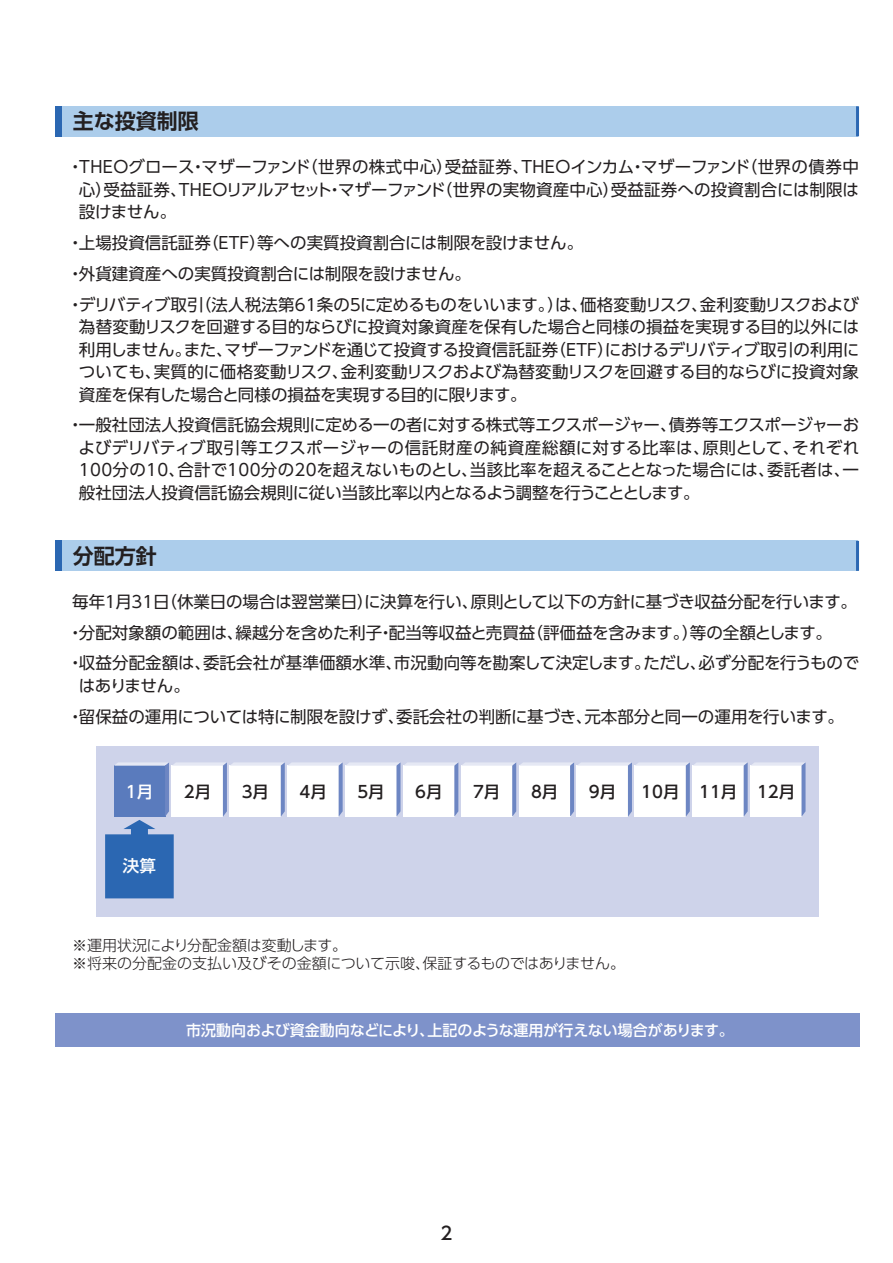
<style>
.page{position:relative;width:893px;height:1263px;background:#fff}
.page>*{position:absolute;margin:0;border:0;box-sizing:border-box;transform-origin:0 0}
.t1{font:700 21px "UD Shin Go Pro De";color:#231f20}
.t2{font:500 18px "UD Shin Go Pro";color:#231f20}
.t3{font:16.5px/22.5px "UD Shin Go Pro";color:#231f20;text-align:justify}
.t4{font:500 16.5px "UD Shin Go Pro";letter-spacing:-.005em;color:#231f20}
.t5{font:500 16.5px "UD Shin Go Pro";color:#fff}
.t6{font:300 15px/18px "UD Shin Go Pro";letter-spacing:-.01em;color:#231f20}
.t7{font:500 15px "UD Shin Go Pro";letter-spacing:-.005em;color:#fff}
</style>
<div class="page">
<div style="left:55px;top:106px;width:7px;height:30px;background:#2b67b2"></div>
<div style="left:62px;top:106px;width:795px;height:30px;background:#accdeb"></div>
<hr style="left:856px;top:106px;width:3px;height:30px;background:#2b67b2">
<div style="left:55px;top:541px;width:7px;height:30px;background:#2b67b2"></div>
<div style="left:62px;top:541px;width:795px;height:30px;background:#accdeb"></div>
<hr style="left:856px;top:541px;width:3px;height:30px;background:#2b67b2">
<div style="left:96px;top:746px;width:722px;height:170px;background:#ced3ea"></div>
<svg style="left:105px;top:762px;width:700px;height:136px"></svg>
<div style="left:55px;top:1013px;width:804px;height:34px;background:#7e92ca"></div>
<p class="t1" style="left:73px;top:104px;width:127px">主な投資制限</p>
<p class="t3" style="left:79px;top:155px;width:782px;text-indent:-12px">・THEOグロース・マザーファンド（世界の株式中心）受益証券、THEOインカム・マザーファンド（世界の債券中心）受益証券、THEOリアルアセット・マザーファンド（世界の実物資産中心）受益証券への投資割合には制限は設けません。</p>
<p class="t3" style="left:67px;top:227px;width:793px;line-height:30.8px;text-align:left">・上場投資信託証券（ETF）等への実質投資割合には制限を設けません。<br>・外貨建資産への実質投資割合には制限を設けません。<br>・デリバティブ取引（法人税法第61条の５に定めるものをいいます。）は、価格変動リスク、金利変動リスクおよび</p>
<p class="t3" style="left:79px;top:315px;width:782px">為替変動リスクを回避する目的ならびに投資対象資産を保有した場合と同様の損益を実現する目的以外には利用しません。また、マザーファンドを通じて投資する投資信託証券（ETF）におけるデリバティブ取引の利用についても、実質的に価格変動リスク、金利変動リスクおよび為替変動リスクを回避する目的ならびに投資対象資産を保有した場合と同様の損益を実現する目的に限ります。</p>
<p class="t3" style="left:78px;top:413px;width:782px;text-indent:-11px">・一般社団法人投資信託協会規則に定める一の者に対する株式等エクスポージャー、債券等エクスポージャーおよびデリバティブ取引等エクスポージャーの信託財産の純資産総額に対する比率は、原則として、それぞれ100分の10、合計で100分の20を超えないものとし、当該比率を超えることとなった場合には、委託者は、一般社団法人投資信託協会規則に従い当該比率以内となるよう調整を行うこととします。</p>
<p class="t1" style="left:73px;top:539px;width:85px">分配方針</p>
<p class="t3" style="left:67px;top:586px;width:793px;line-height:30.8px;text-align:left">毎年１月31日（休業日の場合は翌営業日）に決算を行い、原則として以下の方針に基づき収益分配を行います。・分配対象額の範囲は、繰越分を含めた利子・配当等収益と売買益（評価益を含みます。）等の全額とします。<br>・収益分配金額は、委託会社が基準価額水準、市況動向等を勘案して決定します。ただし、必ず分配を行うもので</p>
<p class="t3" style="left:67px;top:670px;width:778px;line-height:30.8px;text-indent:11px">はありません。<br>・留保益の運用については特に制限を設けず、委託会社の判断に基づき、元本部分と同一の運用を行います。</p>
<p class="t5" style="left:126px;top:778px;width:29px">1月</p>
<p class="t5" style="left:123px;top:853px;width:34px">決算</p>
<p class="t4" style="left:184px;top:778px;width:29px">2月</p>
<p class="t4" style="left:242px;top:778px;width:29px">3月</p>
<p class="t4" style="left:300px;top:778px;width:29px">4月</p>
<p class="t4" style="left:357px;top:778px;width:29px">5月</p>
<p class="t4" style="left:415px;top:778px;width:29px">6月</p>
<p class="t4" style="left:473px;top:778px;width:29px">7月</p>
<p class="t4" style="left:531px;top:778px;width:29px">8月</p>
<p class="t4" style="left:589px;top:778px;width:29px">9月</p>
<p class="t4" style="left:641px;top:778px;width:155px">10月 11月 12月</p>
<p class="t6" style="left:72px;top:936px;width:554px">※運用状況により分配金額は変動します。<br>※将来の分配金の支払い及びその金額について示唆、保証するものではありません。</p>
<p class="t7" style="left:186px;top:1018px;width:549px">市況動向および資金動向などにより、上記のような運用が行えない場合があります。</p>
<p class="t2" style="left:441px;top:1218px;width:13px">2</p>
</div>
